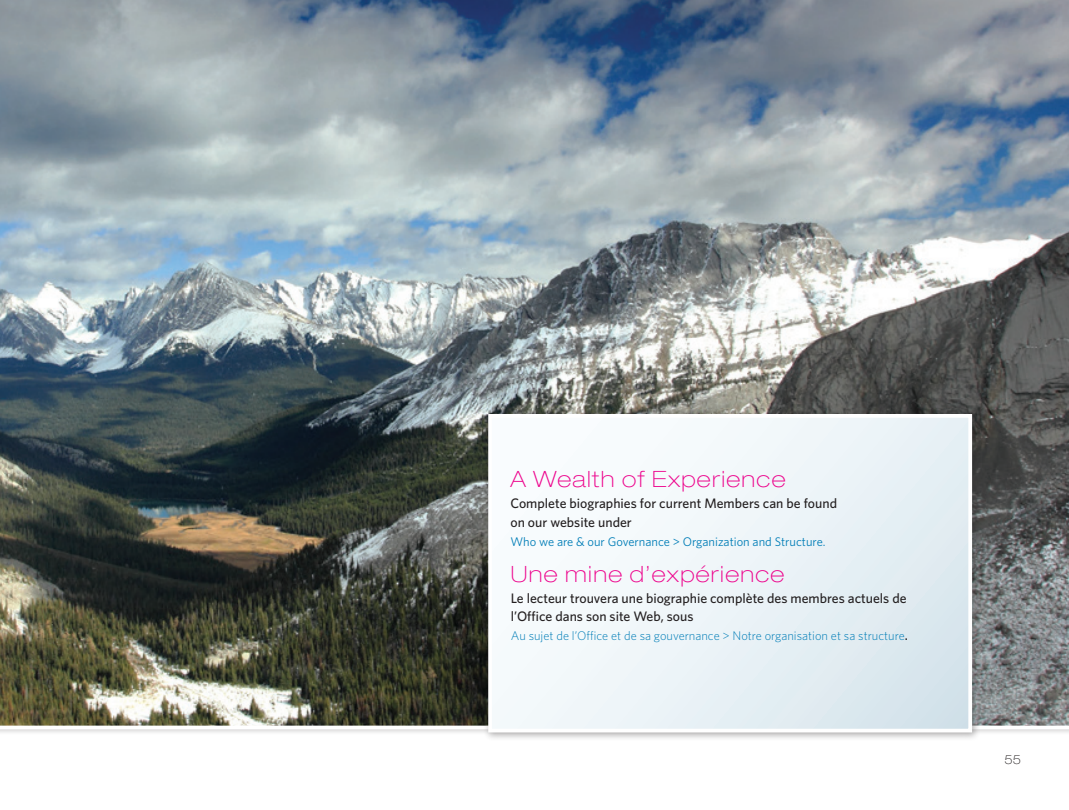
<style>
.page{position:relative;width:1069px;height:810px;background:#fff}
.page>*{position:absolute;margin:0;border:0;box-sizing:border-box;transform-origin:0 0}
.t1{font:100 expanded 22.5px "Helvetica Neue";letter-spacing:.06em;color:#ed028c}
.t2{font:500 13.75px/18.8px "Whitney";color:#231f20}
.t3{font:300 12.5px "Whitney";color:#007db7}
.t4{font:12.5px "Whitney";color:#007db7}
.t5{font:100 expanded 12.5px "Helvetica Neue";color:#231f20}
.s1{font-weight:500;font-size:13.75px;color:#231f20}
</style>
<div class="page">
<img style="left:0;top:0;width:1069px;height:726px">
<div style="left:483px;top:409px;width:497px;height:332px;background:#231f20;opacity:.35"></div>
<div style="left:490px;top:416px;width:480px;height:315px;background:linear-gradient(to right,#fbfeff,#ddeaf0)"></div>
<div style="left:488px;top:414px;width:484px;height:318px;border:4px solid #fff"></div>
<h1 class="t1" style="left:510px;top:466px;width:276px">A Wealth of Experience</h1>
<p class="t2" style="left:510px;top:494px;width:328px">Complete biographies for current Members can be found on our website under</p>
<p class="t4" style="left:510px;top:533px;width:317px">Who we are &amp; our Governance &gt; Organization and Structure.</p>
<h1 class="t1" style="left:511px;top:561px;width:275px">Une mine d’expérience</h1>
<p class="t2" style="left:511px;top:588px;width:397px">Le lecteur trouvera une biographie complète des membres actuels de l’Office dans son site Web, sous</p>
<p class="t3" style="left:511px;top:628px;width:399px">Au sujet de l’Office et de sa gouvernance &gt; Notre organisation et sa structure<span class="s1">.</span></p>
<p class="t5" style="left:1004px;top:752px;width:18px">55</p>
</div>
